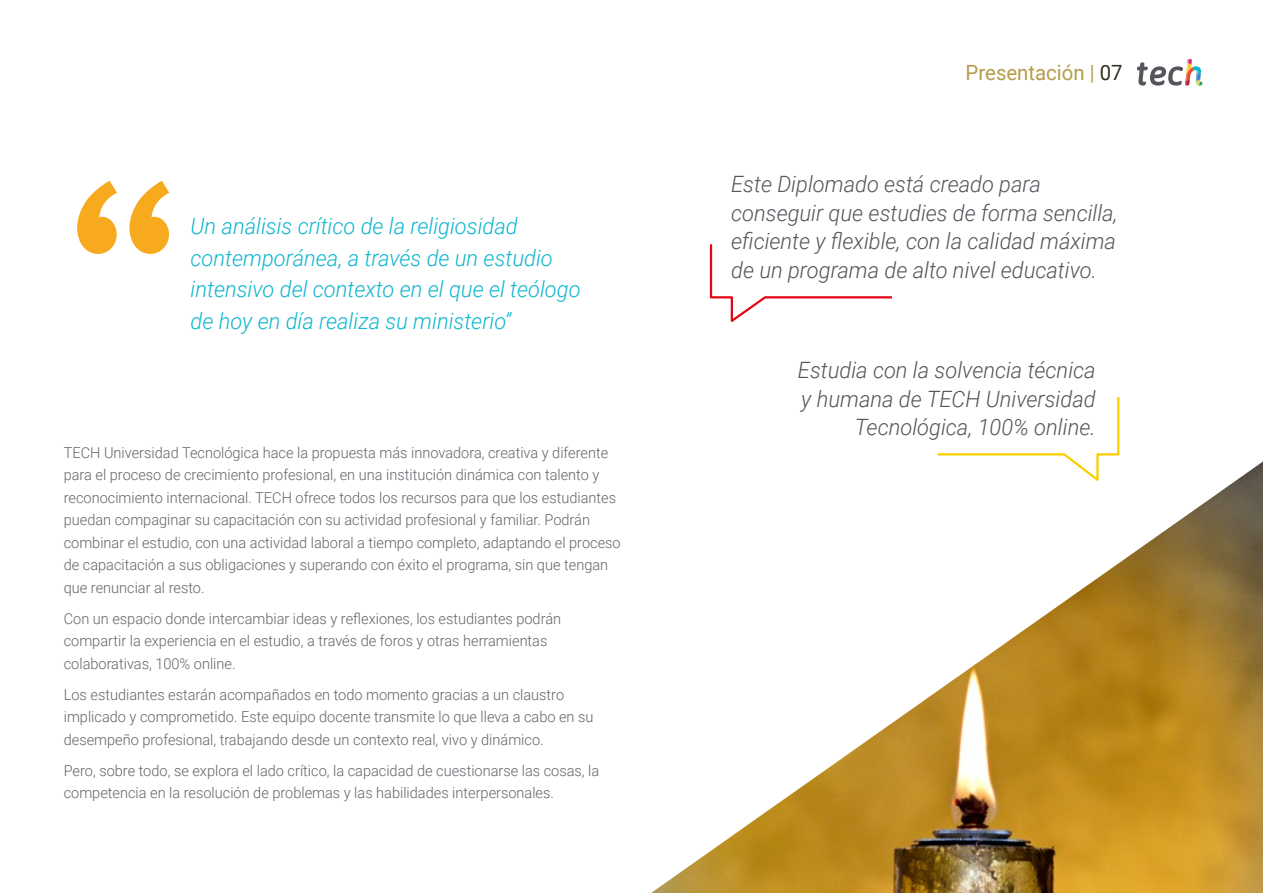
<style>
.page{position:relative;width:1263px;height:893px;background:#fff}
.page>*{position:absolute;margin:0;border:0;box-sizing:border-box;transform-origin:0 0}
.t1{font:italic 300 22.5px/28.5px "Roboto";color:#52555b;text-align:right}
.t2{font:italic 300 22.5px/31.5px "Roboto";color:#0fb6cf}
.t3{font:21px "Roboto";color:#b49c4b}
.t4{font:300 15px/22.5px "Roboto";color:#61646a}
.s1{color:#312e20}
</style>
<div class="page">
<svg style="left:77px;top:181px;width:92px;height:73px"></svg>
<img style="left:651px;top:461px;width:612px;height:432px">
<svg style="left:935px;top:397px;width:185px;height:87px"></svg>
<svg style="left:709px;top:244px;width:183px;height:78px"></svg>
<svg style="left:1137px;top:59px;width:65px;height:27px"></svg>
<h1 class="t2" style="left:191px;top:210px;width:392px">Un análisis crítico de la religiosidad contemporánea, a través de un estudio intensivo del contexto en el que el teólogo de hoy en día realiza su ministerio”</h1>
<p class="t4" style="left:64px;top:440px;width:558px">TECH Universidad Tecnológica hace la propuesta más innovadora, creativa y diferente para el proceso de crecimiento profesional, en una institución dinámica con talento y reconocimiento internacional. TECH ofrece todos los recursos para que los estudiantes puedan compaginar su capacitación con su actividad profesional y familiar. Podrán combinar el estudio, con una actividad laboral a tiempo completo, adaptando el proceso de capacitación a sus obligaciones y superando con éxito el programa, sin que tengan que renunciar al resto.</p>
<p class="t4" style="left:64px;top:606px;width:499px">Con un espacio donde intercambiar ideas y reflexiones, los estudiantes podrán compartir la experiencia en el estudio, a través de foros y otras herramientas colaborativas, 100% online.</p>
<p class="t4" style="left:64px;top:682px;width:531px">Los estudiantes estarán acompañados en todo momento gracias a un claustro implicado y comprometido. Este equipo docente transmite lo que lleva a cabo en su desempeño profesional, trabajando desde un contexto real, vivo y dinámico.</p>
<p class="t4" style="left:64px;top:758px;width:537px">Pero, sobre todo, se explora el lado crítico, la capacidad de cuestionarse las cosas, la competencia en la resolución de problemas y las habilidades interpersonales.</p>
<h2 class="t3" style="left:966px;top:57px;width:159px">Presentación | <span class="s1">07</span></h2>
<h1 class="t1" style="left:731px;top:169px;width:388px;text-align:left">Este Diplomado está creado para conseguir que estudies de forma sencilla, eficiente y flexible, con la calidad máxima de un programa de alto nivel educativo.</h1>
<h1 class="t1" style="left:798px;top:355px;width:299px">Estudia con la solvencia técnica y humana de TECH Universidad<br>Tecnológica, 100% online.</h1>
</div>
